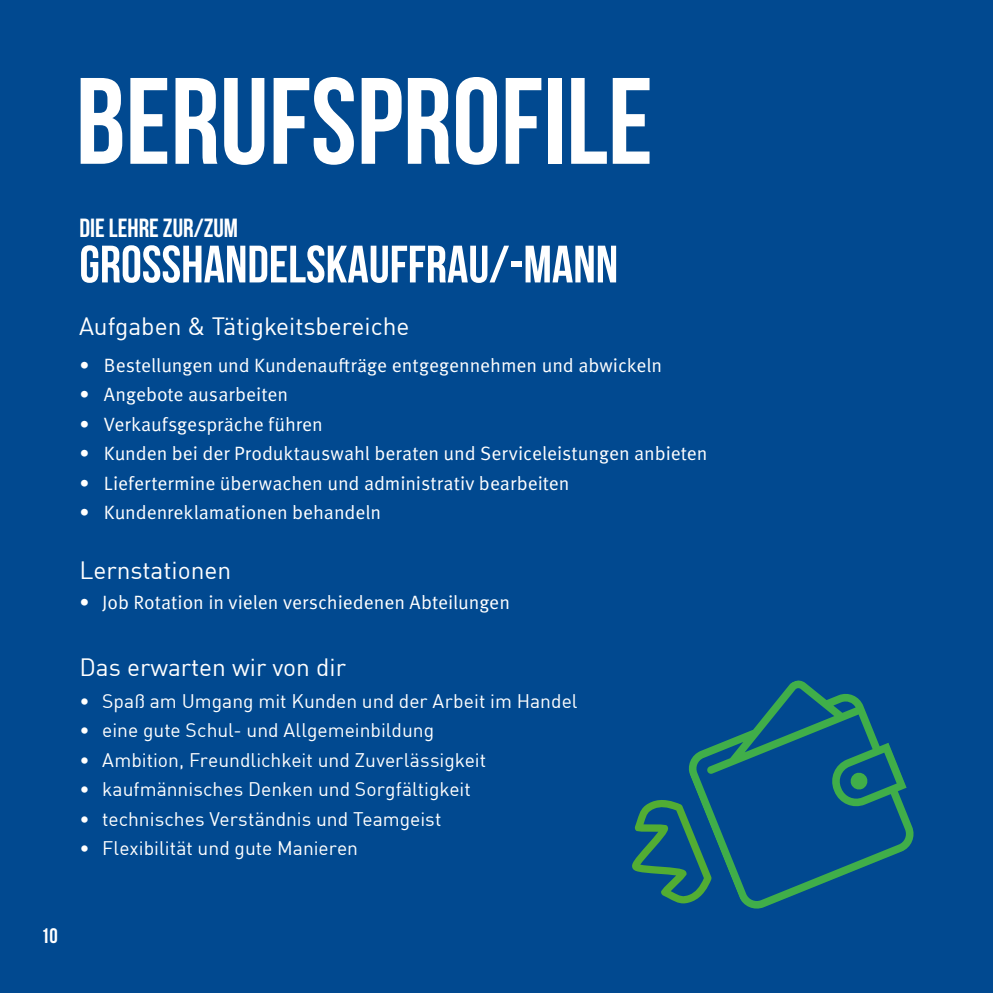
<style>
.page{position:relative;width:993px;height:993px;background:#fff}
.page>*{position:absolute;margin:0;border:0;box-sizing:border-box;transform-origin:0 0}
.t1{font:122.5px "Bebas Neue";color:#fff}
.t2{font:52.5px "Bebas Neue";color:#fff}
.t3{font:26.25px "Bebas Neue";color:#fff}
.t4{font:24.5px "DIN Offc Pro";color:#fff}
.t5{font:21px "Bebas Neue";color:#fff}
.t6{font:19.25px "Meta OT Norm";color:#fff}
.t7{font:19.25px "DIN Offc Pro";color:#fff}
</style>
<div class="page">
<hr style="left:992px;top:0;width:1px;height:992px;background:#40ae49">
<div style="left:0;top:0;width:992px;height:992px;background:#014990"></div>
<svg style="left:689px;top:680px;width:225px;height:229px"></svg>
<svg style="left:632px;top:797px;width:79px;height:108px"></svg>
<p class="t1" style="left:76px;top:54px;width:578px">BERUFSPROFILE</p>
<p class="t3" style="left:79px;top:213px;width:160px">DIE LEHRE ZUR/ZUM</p>
<p class="t2" style="left:79px;top:235px;width:540px">GROSSHANDELSKAUFFRAU/-MANN</p>
<p class="t4" style="left:79px;top:307px;width:332px">Aufgaben &amp; Tätigkeitsbereiche</p>
<p class="t6" style="left:79px;top:353px;width:584px">• Bestellungen und Kundenaufträge entgegennehmen und abwickeln</p>
<p class="t6" style="left:79px;top:383px;width:210px">• Angebote ausarbeiten</p>
<p class="t6" style="left:79px;top:412px;width:245px">• Verkaufsgespräche führen</p>
<p class="t6" style="left:79px;top:442px;width:629px">• Kunden bei der Produktauswahl beraten und Serviceleistungen anbieten</p>
<p class="t6" style="left:79px;top:471px;width:491px">• Liefertermine überwachen und administrativ bearbeiten</p>
<p class="t6" style="left:79px;top:501px;width:303px">• Kundenreklamationen behandeln</p>
<p class="t4" style="left:79px;top:550px;width:153px">Lernstationen</p>
<p class="t6" style="left:79px;top:591px;width:432px">• Job Rotation in vielen verschiedenen Abteilungen</p>
<p class="t4" style="left:79px;top:647px;width:268px">Das erwarten wir von dir</p>
<p class="t7" style="left:79px;top:685px;width:499px">• Spaß am Umgang mit Kunden und der Arbeit im Handel</p>
<p class="t7" style="left:79px;top:714px;width:356px">• eine gute Schul- und Allgemeinbildung</p>
<p class="t7" style="left:79px;top:744px;width:408px">• Ambition, Freundlichkeit und Zuverlässigkeit</p>
<p class="t7" style="left:79px;top:773px;width:393px">• kaufmännisches Denken und Sorgfältigkeit</p>
<p class="t7" style="left:79px;top:803px;width:363px">• technisches Verständnis und Teamgeist</p>
<p class="t7" style="left:79px;top:832px;width:280px">• Flexibilität und gute Manieren</p>
<p class="t5" style="left:41px;top:923px;width:18px">10</p>
</div>
